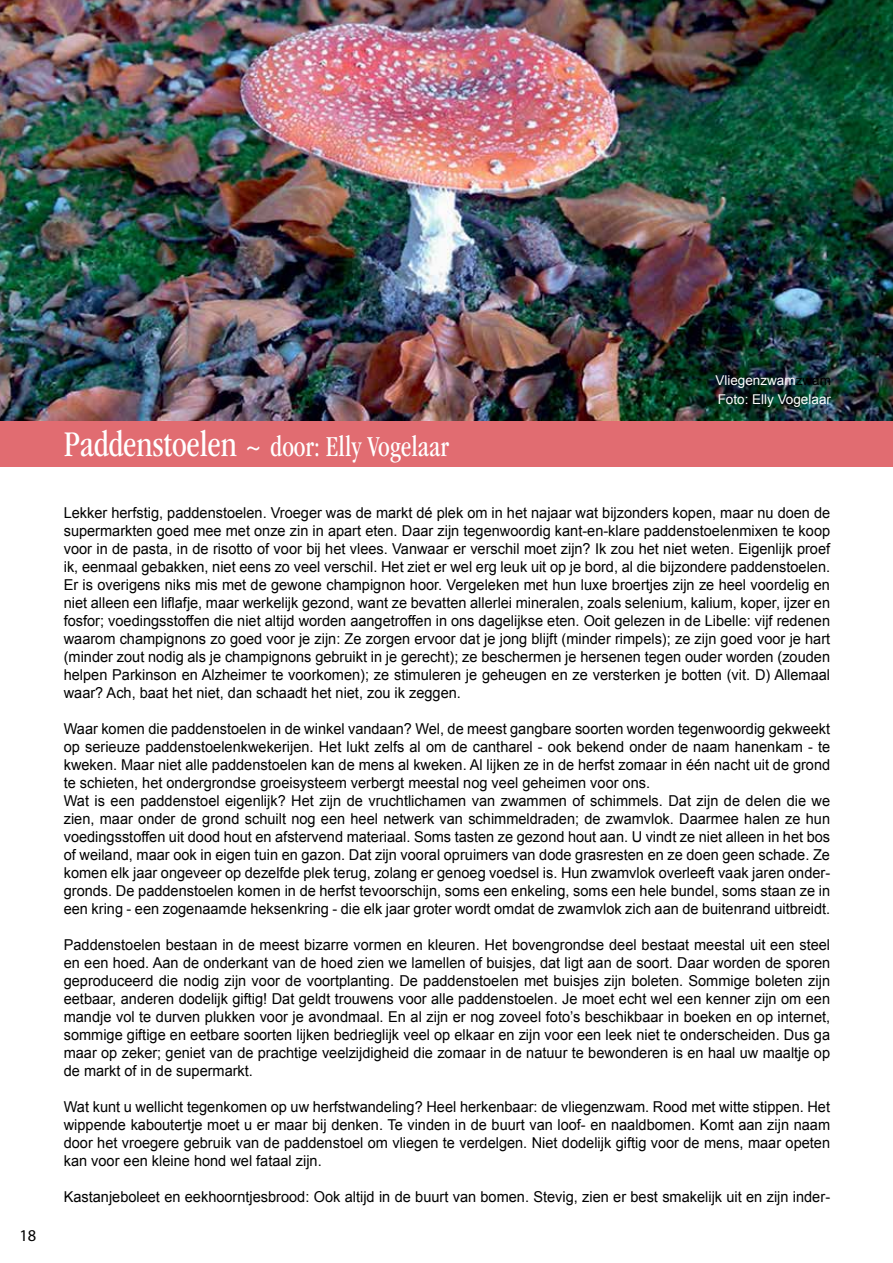
<style>
.page{position:relative;width:893px;height:1263px;background:#fff}
.page>*{position:absolute;margin:0;border:0;box-sizing:border-box;transform-origin:0 0}
.t1{font:condensed 30px "ITC Garamond Std";color:#fff;scale:.89 1}
.t2{font:16.5px "Myriad Pro";color:#000}
.t3{font:15px/18px "Arial";color:#000;text-align:justify}
.t4{font:13.5px/18.5px "Arial";color:#fff}
.s1{font-size:37.5px}
.s2{color:#000}
</style>
<div class="page">
<img style="left:0;top:0;width:893px;height:421px">
<div style="left:0;top:421px;width:893px;height:46px;background:#e16c71"></div>
<p class="t2" style="left:19px;top:1225px;width:18px">18</p>
<h1 class="t1" style="left:64px;top:430px;width:434px"><span class="s1">Paddenstoelen</span> ~ door: Elly Vogelaar</h1>
<p class="t4" style="left:715px;top:371px;width:117px">Vliegenzwam<span class="s2">zwam<br></span>Foto: Elly Vogelaar</p>
<p class="t3" style="left:64px;top:504px;width:768px">Lekker herfstig, paddenstoelen. Vroeger was de markt dé plek om in het najaar wat bijzonders kopen, maar nu doen de supermarkten goed mee met onze zin in apart eten. Daar zijn tegenwoordig kant-en-klare paddenstoelenmixen te koop voor in de pasta, in de risotto of voor bij het vlees. Vanwaar er verschil moet zijn? Ik zou het niet weten. Eigenlijk proef ik, eenmaal gebakken, niet eens zo veel verschil. Het ziet er wel erg leuk uit op je bord, al die bijzondere paddenstoelen.<br>Er is overigens niks mis met de gewone champignon hoor. Vergeleken met hun luxe broertjes zijn ze heel voordelig en niet alleen een liflafje, maar werkelijk gezond, want ze bevatten allerlei mineralen, zoals selenium, kalium, koper, ijzer en fosfor; voedingsstoffen die niet altijd worden aangetroffen in ons dagelijkse eten. Ooit gelezen in de Libelle: vijf redenen waarom champignons zo goed voor je zijn: Ze zorgen ervoor dat je jong blijft (minder rimpels); ze zijn goed voor je hart (minder zout nodig als je champignons gebruikt in je gerecht); ze beschermen je hersenen tegen ouder worden (zouden helpen Parkinson en Alzheimer te voorkomen); ze stimuleren je geheugen en ze versterken je botten (vit. D) Allemaal waar? Ach, baat het niet, dan schaadt het niet, zou ik zeggen.</p>
<p class="t3" style="left:64px;top:720px;width:768px;text-align:left">Waar komen die paddenstoelen in de winkel vandaan? Wel, de meest gangbare soorten worden tegenwoordig gekweekt op serieuze paddenstoelenkwekerijen. Het lukt zelfs al om de cantharel - ook bekend onder de naam hanenkam - te kweken. Maar niet alle paddenstoelen kan de mens al kweken. Al lijken ze in de herfst zomaar in één nacht uit de grond te schieten, het ondergrondse groeisysteem verbergt meestal nog veel geheimen voor ons.<br>Wat is een paddenstoel eigenlijk? Het zijn de vruchtlichamen van zwammen of schimmels. Dat zijn de delen die we zien, maar onder de grond schuilt nog een heel netwerk van schimmeldraden; de zwamvlok. Daarmee halen ze hun voedingsstoffen uit dood hout en afstervend materiaal. Soms tasten ze gezond hout aan. U vindt ze niet alleen in het bos of weiland, maar ook in eigen tuin en gazon. Dat zijn vooral opruimers van dode grasresten en ze doen geen schade. Ze komen elk jaar ongeveer op dezelfde plek terug, zolang er genoeg voedsel is. Hun zwamvlok overleeft vaak jaren onder&shy;gronds. De paddenstoelen komen in de herfst tevoorschijn, soms een enkeling, soms een hele bundel, soms staan ze in een kring - een zogenaamde heksenkring - die elk jaar groter wordt omdat de zwamvlok zich aan de buitenrand uitbreidt.</p>
<p class="t3" style="left:64px;top:936px;width:768px">Paddenstoelen bestaan in de meest bizarre vormen en kleuren. Het bovengrondse deel bestaat meestal uit een steel en een hoed. Aan de onderkant van de hoed zien we lamellen of buisjes, dat ligt aan de soort. Daar worden de sporen geproduceerd die nodig zijn voor de voortplanting. De paddenstoelen met buisjes zijn boleten. Sommige boleten zijn eetbaar, anderen dodelijk giftig! Dat geldt trouwens voor alle paddenstoelen. Je moet echt wel een kenner zijn om een mandje vol te durven plukken voor je avondmaal. En al zijn er nog zoveel foto’s beschikbaar in boeken en op internet, sommige giftige en eetbare soorten lijken bedrieglijk veel op elkaar en zijn voor een leek niet te onderscheiden. Dus ga maar op zeker; geniet van de prachtige veelzijdigheid die zomaar in de natuur te bewonderen is en haal uw maaltje op de markt of in de supermarkt.</p>
<p class="t3" style="left:64px;top:1098px;width:768px">Wat kunt u wellicht tegenkomen op uw herfstwandeling? Heel herkenbaar: de vliegenzwam. Rood met witte stippen. Het wippende kaboutertje moet u er maar bij denken. Te vinden in de buurt van loof- en naaldbomen. Komt aan zijn naam door het vroegere gebruik van de paddenstoel om vliegen te verdelgen. Niet dodelijk giftig voor de mens, maar opeten kan voor een kleine hond wel fataal zijn.</p>
<p class="t3" style="left:64px;top:1188px;width:768px">Kastanjeboleet en eekhoorntjesbrood: Ook altijd in de buurt van bomen. Stevig, zien er best smakelijk uit en zijn inder-</p>
</div>
